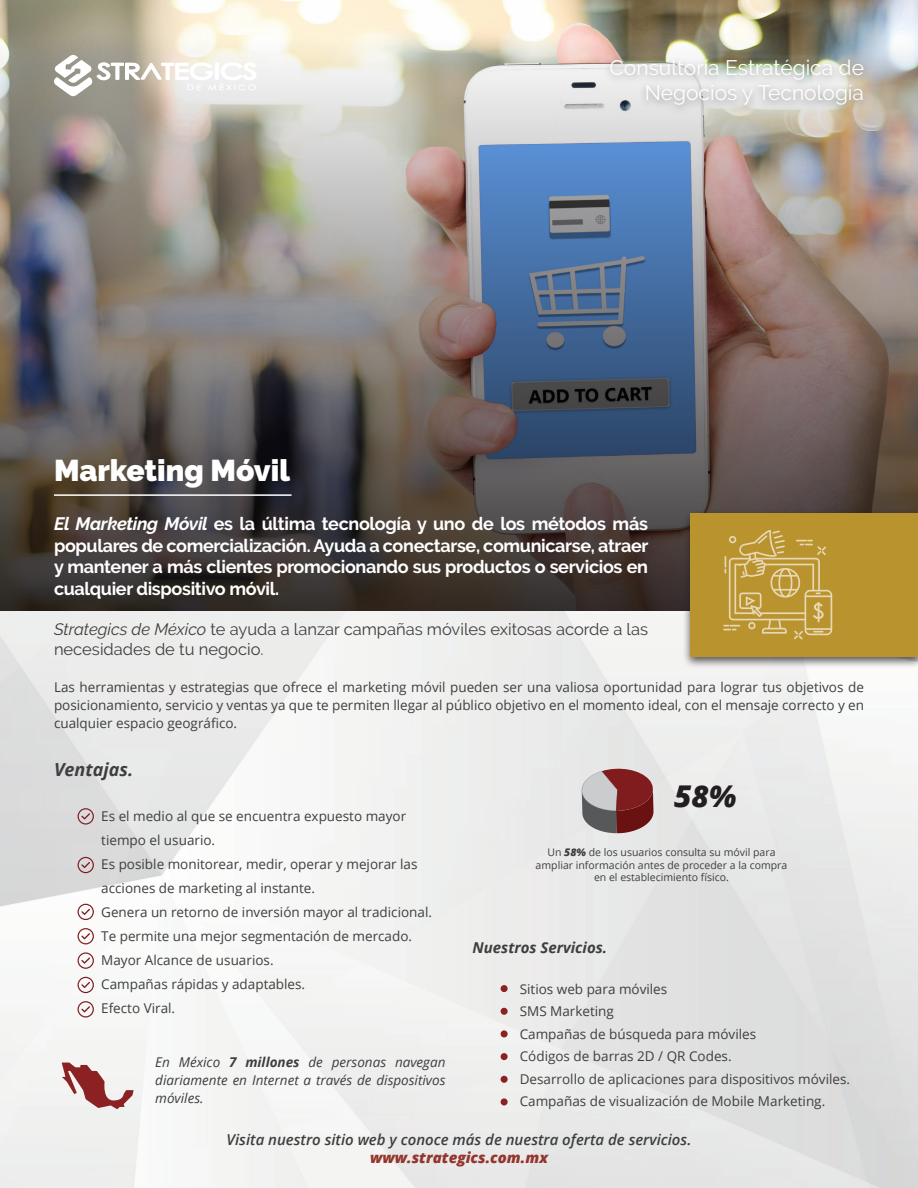
<style>
.page{position:relative;width:918px;height:1188px;background:#fff}
.page>*{position:absolute;margin:0;border:0;box-sizing:border-box;transform-origin:0 0}
.t1{font:900 30px "Raleway";color:#fff}
.t2{font:italic 800 30px "Open Sans";color:#231f20}
.t3{font:21px/25.2px "Raleway";color:#fff;text-align:right}
.t4{font:700 18px/21.6px "Raleway";letter-spacing:-.02em;color:#fff;text-align:justify}
.t5{font:italic 700 18px "Open Sans";color:#3e3e3f}
.t6{font:16.5px/19.8px "Raleway";color:#3e3e3f}
.t7{font:italic 600 15px "Open Sans";color:#3e3e3f}
.t8{font:italic 800 15px "Open Sans";color:#94352e}
.t9{font:italic 700 15px "Open Sans";color:#3e3e3f}
.t10{font:13.5px/18px "Open Sans";color:#3e3e3f}
.t11{font:italic 13.5px/18px "Open Sans";color:#3e3e3f;text-align:justify}
.t12{font:10.5px/12.6px "Open Sans";color:#3e3e3f;text-align:center}
.s1{font-style:italic}
.s2{font-weight:800;font-style:italic}
.s3{font-weight:700}
</style>
<div class="page">
<img style="left:0;top:611px;width:918px;height:577px">
<img style="left:0;top:0;width:918px;height:611px">
<div style="left:603px;top:55px;width:268px;height:60px;background:#231f20;opacity:.4"></div>
<svg style="left:53px;top:55px;width:204px;height:41px"></svg>
<svg style="left:78px;top:808px;width:16px;height:17px"></svg>
<svg style="left:78px;top:857px;width:16px;height:16px"></svg>
<svg style="left:78px;top:928px;width:16px;height:16px"></svg>
<svg style="left:78px;top:977px;width:16px;height:16px"></svg>
<svg style="left:78px;top:952px;width:16px;height:17px"></svg>
<svg style="left:78px;top:904px;width:16px;height:16px"></svg>
<svg style="left:78px;top:1001px;width:16px;height:17px"></svg>
<div style="left:682px;top:509px;width:236px;height:160px;background:#231f20;opacity:.75"></div>
<div style="left:690px;top:513px;width:228px;height:143px;background:#b9932e"></div>
<hr style="left:54px;top:494px;width:238px;height:2px;background:#fff">
<div style="left:501px;top:985px;width:7px;height:7px;background:#8c2124;border-radius:50%"></div>
<div style="left:501px;top:1008px;width:7px;height:7px;background:#8c2124;border-radius:50%"></div>
<div style="left:501px;top:1030px;width:7px;height:7px;background:#8c2124;border-radius:50%"></div>
<div style="left:501px;top:1053px;width:7px;height:7px;background:#8c2124;border-radius:50%"></div>
<div style="left:501px;top:1076px;width:7px;height:7px;background:#8c2124;border-radius:50%"></div>
<div style="left:501px;top:1098px;width:7px;height:7px;background:#8c2124;border-radius:50%"></div>
<svg style="left:62px;top:1063px;width:72px;height:46px"></svg>
<svg style="left:581px;top:766px;width:77px;height:67px;background:#9c7475"></svg>
<svg style="left:723px;top:530px;width:109px;height:109px"></svg>
<p class="t3" style="left:610px;top:55px;width:256px">Consultoría Estratégica de<br>Negocios y Tecnología</p>
<p class="t1" style="left:54px;top:453px;width:238px">Marketing Móvil</p>
<p class="t4" style="left:54px;top:513px;width:596px"><span class="s1">El Marketing Móvil</span> es la última tecnología y uno de los métodos más populares de comercialización. Ayuda a conectarse, comunicarse, atraer y mantener a más clientes promocionando sus productos o servicios en cualquier dispositivo móvil.</p>
<p class="t6" style="left:54px;top:619px;width:596px"><span class="s1">Strategics de México</span> te ayuda a lanzar campañas móviles exitosas acorde a las necesidades de tu negocio.</p>
<p class="t10" style="left:54px;top:678px;width:812px;text-align:justify">Las herramientas y estrategias que ofrece el marketing móvil pueden ser una valiosa oportunidad para lograr tus objetivos de posicionamiento, servicio y ventas ya que te permiten llegar al público objetivo en el momento ideal, con el mensaje correcto y en cualquier espacio geográfico.</p>
<p class="t5" style="left:54px;top:757px;width:81px">Ventajas.</p>
<p class="t10" style="left:101px;top:804px;width:306px;line-height:24px">Es el medio al que se encuentra expuesto mayor tiempo el usuario.</p>
<p class="t10" style="left:101px;top:852px;width:318px;line-height:24px">Es posible monitorear, medir, operar y mejorar las acciones de marketing al instante.</p>
<p class="t10" style="left:101px;top:903px;width:332px">Genera un retorno de inversión mayor al tradicional.</p>
<p class="t10" style="left:101px;top:927px;width:312px">Te permite una mejor segmentación de mercado.</p>
<p class="t10" style="left:101px;top:951px;width:174px">Mayor Alcance de usuarios.</p>
<p class="t10" style="left:101px;top:975px;width:205px">Campañas rápidas y adaptables.</p>
<p class="t10" style="left:101px;top:999px;width:75px">Efecto Viral.</p>
<p class="t2" style="left:674px;top:774px;width:64px">58%</p>
<p class="t12" style="left:536px;top:846px;width:253px">Un <span class="s2">58%</span> de los usuarios consulta su móvil para ampliar información antes de proceder a la compra en el establecimiento físico.</p>
<p class="t9" style="left:472px;top:937px;width:136px">Nuestros Servicios.</p>
<p class="t10" style="left:520px;top:979px;width:149px">Sitios web para móviles</p>
<p class="t10" style="left:520px;top:1002px;width:96px">SMS Marketing</p>
<p class="t10" style="left:520px;top:1024px;width:238px">Campañas de búsqueda para móviles</p>
<p class="t10" style="left:520px;top:1047px;width:213px">Códigos de barras 2D / QR Codes.</p>
<p class="t10" style="left:520px;top:1069px;width:332px">Desarrollo de aplicaciones para dispositivos móviles.</p>
<p class="t10" style="left:520px;top:1092px;width:307px">Campañas de visualización de Mobile Marketing.</p>
<p class="t11" style="left:155px;top:1053px;width:292px">En México <span class="s3">7 millones</span> de personas navegan diariamente en Internet a través de dispositivos móviles.</p>
<p class="t7" style="left:227px;top:1130px;width:466px">Visita nuestro sitio web y conoce más de nuestra oferta de servicios.</p>
<p class="t8" style="left:370px;top:1147px;width:179px">www.strategics.com.mx</p>
</div>
